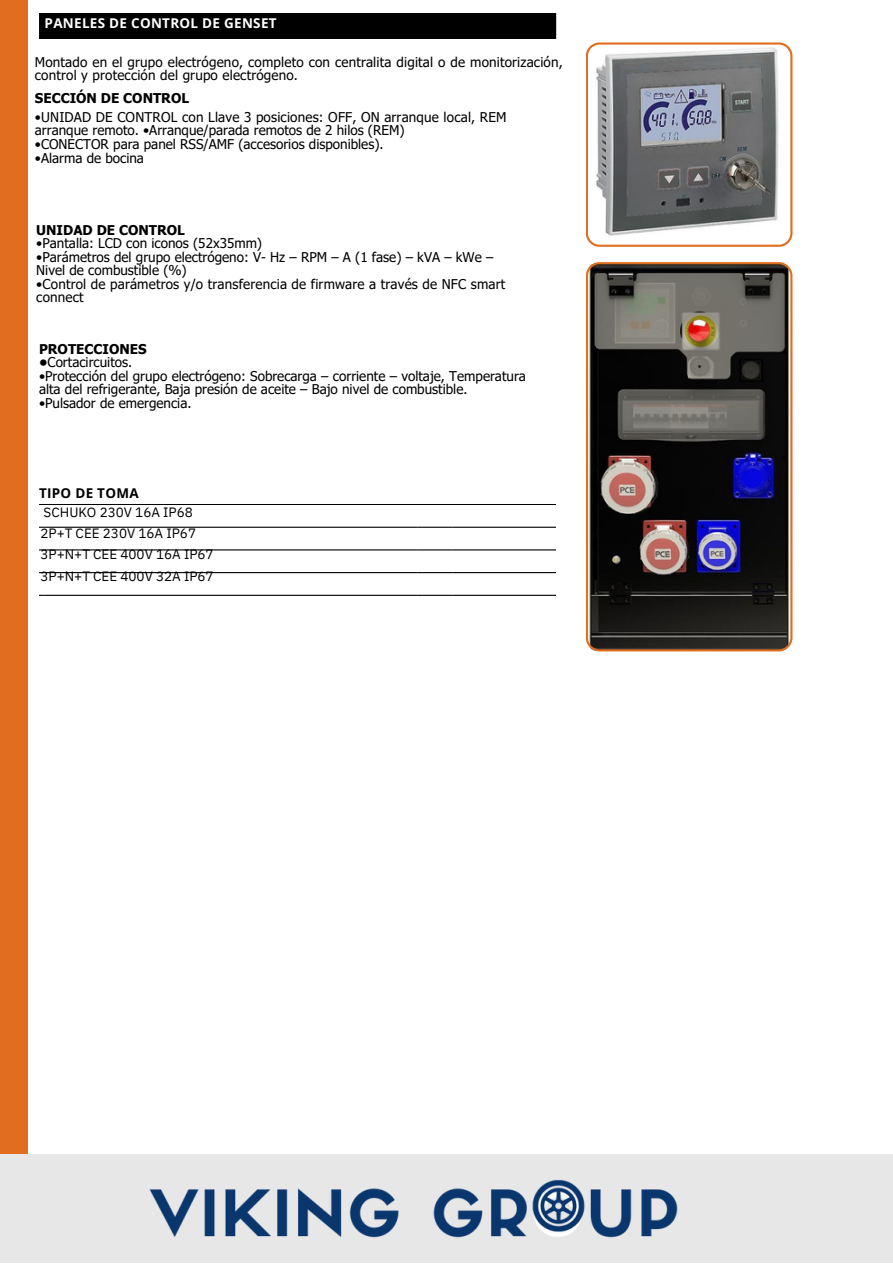
<style>
.page{position:relative;width:893px;height:1264px;background:#fff}
.page>*{position:absolute;margin:0;border:0;box-sizing:border-box;transform-origin:0 0}
.t1{font:13.5px/13.5px "Tahoma";color:#000}
.t2{font:13.5px/21.3px "IBM Plex Sans";color:#000}
.t3{font:700 13.5px "Tahoma";color:#000}
.t4{font:700 13.5px "Open Sans";letter-spacing:.02em;color:#fefefe}
.t5{font:700 13.5px "Open Sans";letter-spacing:.02em;color:#000}
.s1{font-weight:700}
</style>
<div class="page">
<div style="left:39px;top:13px;width:517px;height:26px;background:#000"></div>
<svg style="left:39px;top:504px;width:45px;height:1px"></svg>
<svg style="left:39px;top:526px;width:45px;height:2px"></svg>
<svg style="left:39px;top:549px;width:45px;height:2px"></svg>
<svg style="left:39px;top:572px;width:45px;height:2px"></svg>
<svg style="left:39px;top:594px;width:45px;height:2px"></svg>
<div style="left:0;top:0;width:28px;height:1239px;background:#e16d1e"></div>
<svg style="left:586px;top:42px;width:206px;height:205px"></svg>
<svg style="left:586px;top:262px;width:206px;height:389px;background:#524d4c"></svg>
<div style="left:0;top:1154px;width:892px;height:108px;background:#e7e7e8"></div>
<img style="left:84px;top:348px;width:660px;height:890px">
<p class="t4" style="left:45px;top:14px;width:233px">PANELES DE CONTROL DE GENSET</p>
<p class="t1" style="left:35px;top:54px;width:529px">Montado en el grupo electrógeno, completo con centralita digital o de monitorización, control y protección del grupo electrógeno.</p>
<p class="t3" style="left:35px;top:89px;width:156px">SECCIÓN DE CONTROL</p>
<p class="t1" style="left:35px;top:109px;width:473px">•UNIDAD DE CONTROL con Llave 3 posiciones: OFF, ON arranque local, REM</p>
<p class="t1" style="left:35px;top:123px;width:371px">arranque remoto. •Arranque/parada remotos de 2 hilos (REM)</p>
<p class="t1" style="left:35px;top:136px;width:350px">•CONECTOR para panel RSS/AMF (accesorios disponibles).</p>
<p class="t1" style="left:35px;top:151px;width:111px">•Alarma de bocina</p>
<p class="t3" style="left:36px;top:221px;width:150px">UNIDAD DE CONTROL</p>
<p class="t1" style="left:36px;top:236px;width:227px">•Pantalla: LCD con iconos (52x35mm)</p>
<p class="t1" style="left:36px;top:249px;width:458px">•Parámetros del grupo electrógeno: V- Hz – RPM – A (1 fase) – kVA – kWe –<br>Nivel de combustible (%)</p>
<p class="t1" style="left:36px;top:276px;width:470px">•Control de parámetros y/o transferencia de firmware a través de NFC smart connect</p>
<p class="t3" style="left:39px;top:340px;width:109px">PROTECCIONES</p>
<p class="t1" style="left:39px;top:355px;width:95px"><span class="s1">•</span>Cortacircuitos.</p>
<p class="t1" style="left:39px;top:369px;width:488px">•Protección del grupo electrógeno: Sobrecarga – corriente – voltaje, Temperatura alta del refrigerante, Baja presión de aceite – Bajo nivel de combustible.</p>
<p class="t1" style="left:39px;top:396px;width:154px">•Pulsador de emergencia.</p>
<p class="t5" style="left:39px;top:483px;width:101px">TIPO DE TOMA</p>
<p class="t2" style="left:40px;top:501px;width:175px">SCHUKO 230V 16A IP68<br>2P+T CEE 230V 16A IP67<br>3P+N+T CEE 400V 16A IP67<br>3P+N+T CEE 400V 32A IP67</p>
</div>
